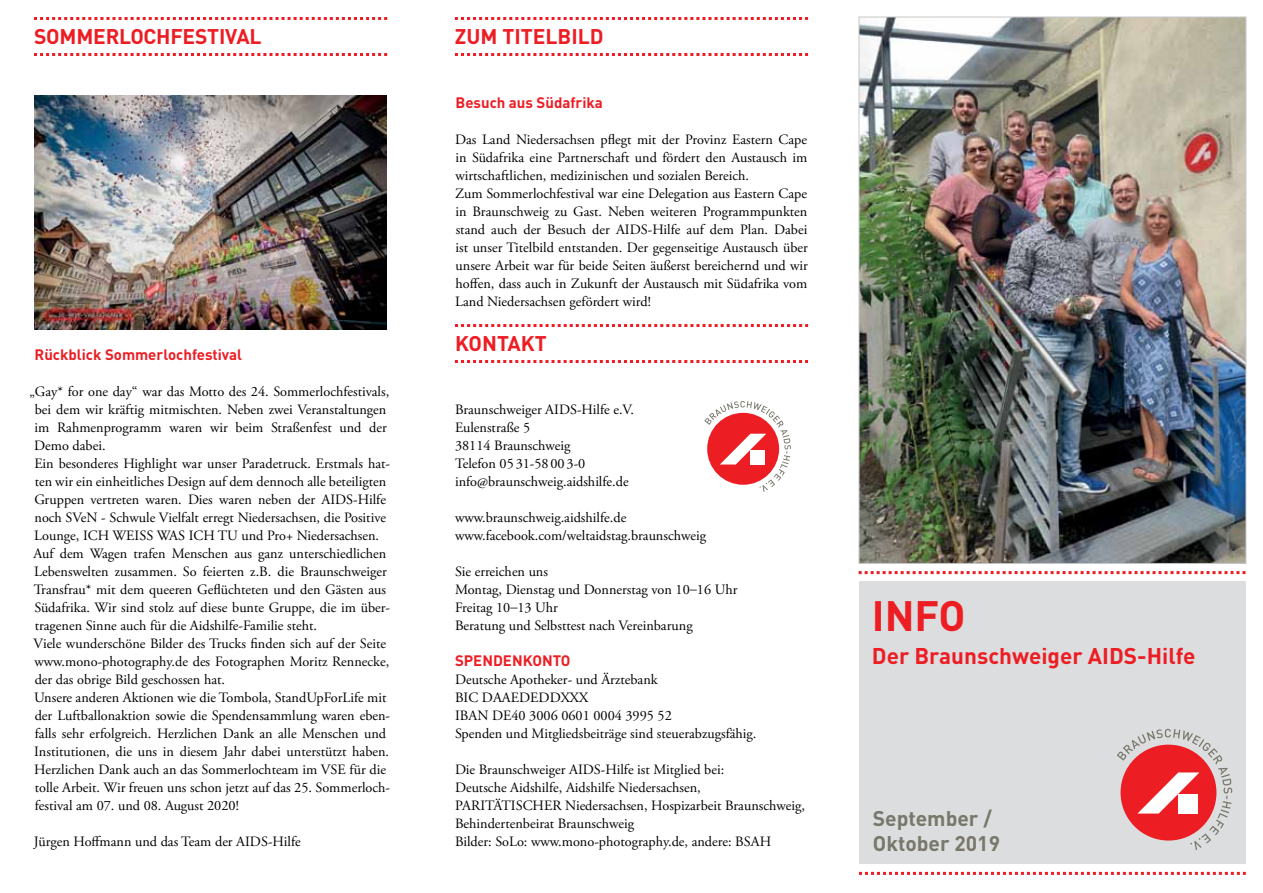
<style>
.page{position:relative;width:1263px;height:893px;background:#fff}
.page>*{position:absolute;margin:0;border:0;box-sizing:border-box;transform-origin:0 0}
.t1{font:700 42px "DINOT";color:#ed1d24}
.t2{font:700 22.5px "DINOT";color:#ed1d24}
.t3{font:700 21px "DINOT";letter-spacing:-.01em;color:#ed1d24}
.t4{font:700 21px/25.2px "DINOT";color:#78776b}
.t5{font:700 15px "DINOT";color:#ed1d24}
.t6{font:14.25px/18px "Adobe Garamond Pro";color:#000}
</style>
<div class="page">
<div style="left:859px;top:582px;width:387px;height:282px;background:#dcddde"></div>
<svg style="left:1117px;top:729px;width:115px;height:121px"></svg>
<svg style="left:704px;top:401px;width:87px;height:91px"></svg>
<svg style="left:859px;top:571px;width:386px;height:3px"></svg>
<svg style="left:859px;top:872px;width:387px;height:3px"></svg>
<img style="left:861px;top:19px;width:383px;height:543px">
<svg style="left:455px;top:360px;width:353px;height:3px"></svg>
<svg style="left:455px;top:324px;width:353px;height:3px"></svg>
<svg style="left:34px;top:53px;width:353px;height:3px"></svg>
<svg style="left:34px;top:17px;width:353px;height:3px"></svg>
<svg style="left:455px;top:53px;width:353px;height:3px"></svg>
<svg style="left:455px;top:17px;width:353px;height:3px"></svg>
<img style="left:34px;top:96px;width:353px;height:234px">
<h3 class="t3" style="left:34px;top:22px;width:229px">SOMMERLOCHFESTIVAL</h3>
<h3 class="t3" style="left:455px;top:22px;width:150px">ZUM TITELBILD</h3>
<p class="t5" style="left:35px;top:345px;width:209px">Rückblick Sommerlochfestival</p>
<p class="t6" style="left:29px;top:383px;width:362px">„Gay* for one day“ war das Motto des 24. Sommerlochfestivals, bei dem wir kräftig mitmischten. Neben zwei Veranstaltungen im Rahmenprogramm waren wir beim Straßenfest und der Demo dabei.<br>Ein besonderes Highlight war unser Paradetruck. Erstmals hat&shy;ten wir ein einheitliches Design auf dem dennoch alle beteiligten Gruppen vertreten waren. Dies waren neben der AIDS-Hilfe noch SVeN - Schwule Vielfalt erregt Niedersachsen, die Positive Lounge, ICH WEISS WAS ICH TU und Pro+ Niedersachsen.<br>Auf dem Wagen trafen Menschen aus ganz unterschiedlichen Lebenswelten zusammen. So feierten z.B. die Braunschweiger Transfrau* mit dem queeren Geflüchteten und den Gästen aus Südafrika. Wir sind stolz auf diese bunte Gruppe, die im über&shy;tragenen Sinne auch für die Aidshilfe-Familie steht.<br>Viele wunderschöne Bilder des Trucks finden sich auf der Seite www.mono-photography.de des Fotographen Moritz Rennecke, der das obrige Bild geschossen hat.<br>Unsere anderen Aktionen wie die Tombola, StandUpForLife mit der Luftballonaktion sowie die Spendensammlung waren eben&shy;falls sehr erfolgreich. Herzlichen Dank an alle Menschen und Institutionen, die uns in diesem Jahr dabei unterstützt haben.<br>Herzlichen Dank auch an das Sommerlochteam im VSE für die tolle Arbeit. Wir freuen uns schon jetzt auf das 25. Sommerloch&shy;festival am 07. und 08. August 2020!</p>
<p class="t6" style="left:34px;top:833px;width:268px">Jürgen Hoffmann und das Team der AIDS-Hilfe</p>
<p class="t5" style="left:455px;top:93px;width:149px">Besuch aus Südafrika</p>
<p class="t6" style="left:455px;top:131px;width:354px">Das Land Niedersachsen pflegt mit der Provinz Eastern Cape in Südafrika eine Partnerschaft und fördert den Austausch im wirtschaftlichen, medizinischen und sozialen Bereich.<br>Zum Sommerlochfestival war eine Delegation aus Eastern Cape in Braunschweig zu Gast. Neben weiteren Programmpunkten stand auch der Besuch der AIDS-Hilfe auf dem Plan. Dabei ist unser Titelbild entstanden. Der gegenseitige Austausch über unsere Arbeit war für beide Seiten äußerst bereichernd und wir hoffen, dass auch in Zukunft der Austausch mit Südafrika vom Land Niedersachsen gefördert wird!</p>
<h3 class="t3" style="left:455px;top:329px;width:93px">KONTAKT</h3>
<p class="t6" style="left:455px;top:401px;width:181px">Braunschweiger AIDS-Hilfe e.V.<br>Eulenstraße 5<br>38114 Braunschweig<br>Telefon 05 31-58003-0 info@braunschweig.aidshilfe.de</p>
<p class="t6" style="left:455px;top:509px;width:253px">www.braunschweig.aidshilfe.de www.facebook.com/weltaidstag.braunschweig</p>
<p class="t6" style="left:455px;top:563px;width:284px">Sie erreichen uns<br>Montag, Dienstag und Donnerstag von 10–16 Uhr<br>Freitag 10–13 Uhr<br>Beratung und Selbsttest nach Vereinbarung</p>
<p class="t5" style="left:455px;top:651px;width:117px">SPENDENKONTO</p>
<p class="t6" style="left:455px;top:671px;width:303px">Deutsche Apotheker- und Ärztebank<br>BIC DAAEDEDDXXX<br>IBAN DE40 3006 0601 0004 3995 52<br>Spenden und Mitgliedsbeiträge sind steuerabzugsfähig.</p>
<p class="t6" style="left:455px;top:761px;width:351px">Die Braunschweiger AIDS-Hilfe ist Mitglied bei:<br>Deutsche Aidshilfe, Aidshilfe Niedersachsen, PARITÄTISCHER Niedersachsen, Hospizarbeit Braunschweig, Behindertenbeirat Braunschweig<br>Bilder: SoLo: www.mono-photography.de, andere: BSAH</p>
<h1 class="t1" style="left:872px;top:588px;width:95px">INFO</h1>
<h2 class="t2" style="left:872px;top:641px;width:325px">Der Braunschweiger AIDS-Hilfe</h2>
<h3 class="t4" style="left:873px;top:805px;width:129px">September /<br>Oktober 2019</h3>
</div>
